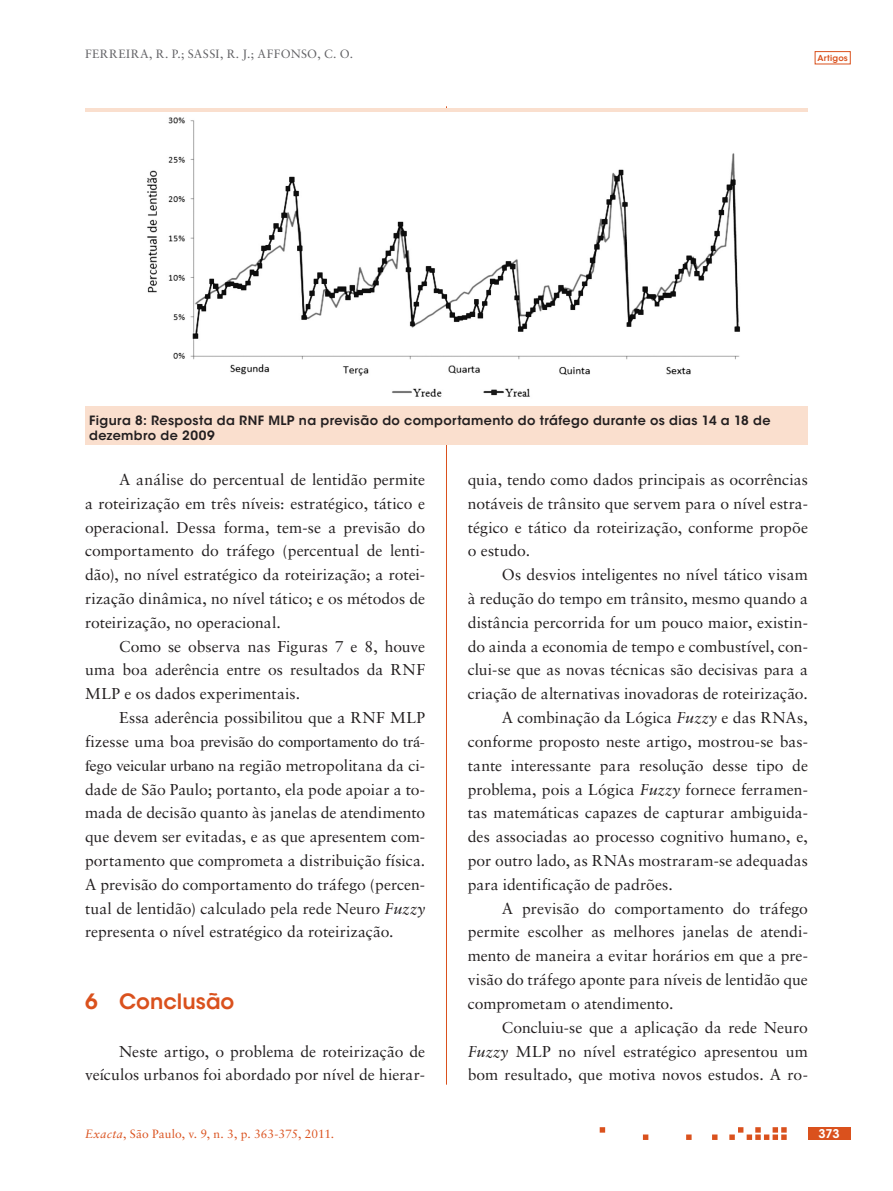
<style>
.page{position:relative;width:893px;height:1191px;background:#fff}
.page>*{position:absolute;margin:0;border:0;box-sizing:border-box;transform-origin:0 0}
.ex_Subtitulo{font:600 21px "ITC Avant Garde Std";color:#da511d}
.ex_Normal{font:15.75px/23.9px "Sabon LT Std";color:#231f20;text-align:justify}
.t1{font:600 12.75px/15.3px "ITC Avant Garde Std";letter-spacing:.03em;color:#231f20}
.t2{font:12px "Sabon LT Std";letter-spacing:-.005em;color:#da511d}
.t3{font:12px "Sabon LT Std";letter-spacing:.035em;color:#636366}
.t4{font:600 12px "ITC Avant Garde Std";color:#fff}
.t5{font:600 8.25px "ITC Avant Garde Std";letter-spacing:.025em;color:#da511d}
.s1{font-family:"Times"}
.s2{font-style:italic}
</style>
<div class="page">
<hr style="left:446px;top:106px;width:1px;height:978px;background:#da511d">
<svg style="left:600px;top:1127px;width:187px;height:13px"></svg>
<div style="left:815px;top:51px;width:35px;height:13px;border:1px solid #da511d"></div>
<div style="left:808px;top:1127px;width:42px;height:13px;background:#da511d"></div>
<div style="left:85px;top:108px;width:723px;height:336px;background:#fadfce"></div>
<div style="left:85px;top:112px;width:723px;height:293px;background:#fff"></div>
<img style="left:147px;top:117px;width:593px;height:280px">
<p class="t3" style="left:85px;top:46px;width:270px">FERREIRA, R. P.; SASSI, R. J.; AFFONSO, C. O.</p>
<p class="t5" style="left:817px;top:53px;width:32px">Artigos</p>
<p class="t1" style="left:89px;top:412px;width:683px">Figura 8: Resposta da RNF MLP na previsão do comportamento do tráfego durante os dias 14 a 18 de dezembro de 2009</p>
<p class="ex_Normal" style="left:85px;top:467px;width:342px;text-indent:34px">A análise do percentual de lentidão permite a roteirização em três níveis: estratégico, tático e operacional. Dessa forma, tem-se a previsão do comportamento do tráfego (percentual de lenti&shy;dão), no nível estratégico da roteirização; a rotei&shy;rização dinâmica, no nível tático; e os métodos de roteirização, no operacional.</p>
<p class="ex_Normal" style="left:85px;top:634px;width:342px;text-indent:34px">Como se observa nas Figuras 7 e 8, houve uma boa aderência entre os resultados da RNF MLP e os dados experimentais.</p>
<p class="ex_Normal" style="left:85px;top:705px;width:342px;text-indent:34px">Essa aderência possibilitou que a RNF MLP fizesse uma boa <span class="s1">previsão do comportamento do trá&shy;fego veicular urbano</span> na região metropolitana da ci&shy;dade de São Paulo; portanto, ela pode apoiar a to&shy;mada de decisão quanto às janelas de atendimento que devem ser evitadas, e as que apresentem com&shy;portamento que comprometa a distribuição física.<br>A previsão do comportamento do tráfego (percen&shy;tual de lentidão) calculado pela rede Neuro <span class="s2">Fuzzy </span>representa o nível estratégico da roteirização.</p>
<p class="ex_Subtitulo" style="left:85px;top:988px;width:151px">6 Conclusão</p>
<p class="ex_Normal" style="left:85px;top:1039px;width:342px;text-align:right">Neste artigo, o problema de roteirização de veículos urbanos foi abordado por nível de hierar-</p>
<p class="ex_Normal" style="left:468px;top:467px;width:342px">quia, tendo como dados principais as ocorrências notáveis de trânsito que servem para o nível estra&shy;tégico e tático da roteirização, conforme propõe o estudo.</p>
<p class="ex_Normal" style="left:468px;top:562px;width:342px;text-indent:34px">Os desvios inteligentes no nível tático visam à redução do tempo em trânsito, mesmo quando a distância percorrida for um pouco maior, existin&shy;do ainda a economia de tempo e combustível, con&shy;clui-se que as novas técnicas são decisivas para a criação de alternativas inovadoras de roteirização.</p>
<p class="ex_Normal" style="left:468px;top:705px;width:342px;text-indent:34px">A combinação da Lógica <span class="s2">Fuzzy</span> e das RNAs, conforme proposto neste artigo, mostrou-se bas&shy;tante interessante para resolução desse tipo de problema, pois a Lógica <span class="s2">Fuzzy</span> fornece ferramen&shy;tas matemáticas capazes de capturar ambiguida&shy;des associadas ao processo cognitivo humano, e, por outro lado, as RNAs mostraram-se adequadas para identificação de padrões.</p>
<p class="ex_Normal" style="left:468px;top:896px;width:342px;text-indent:34px">A previsão do comportamento do tráfego permite escolher as melhores janelas de atendi&shy;mento de maneira a evitar horários em que a pre&shy;visão do tráfego aponte para níveis de lentidão que comprometam o atendimento.</p>
<p class="ex_Normal" style="left:468px;top:1015px;width:342px;text-indent:34px">Concluiu-se que a aplicação da rede Neuro <span class="s2">Fuzzy</span> MLP no nível estratégico apresentou um bom resultado, que motiva novos estudos. A ro-</p>
<p class="t2" style="left:85px;top:1126px;width:251px"><span class="s2">Exacta</span>, São Paulo, v. 9, n. 3, p. 363-375, 2011.</p>
<p class="t4" style="left:819px;top:1126px;width:23px">373</p>
</div>
